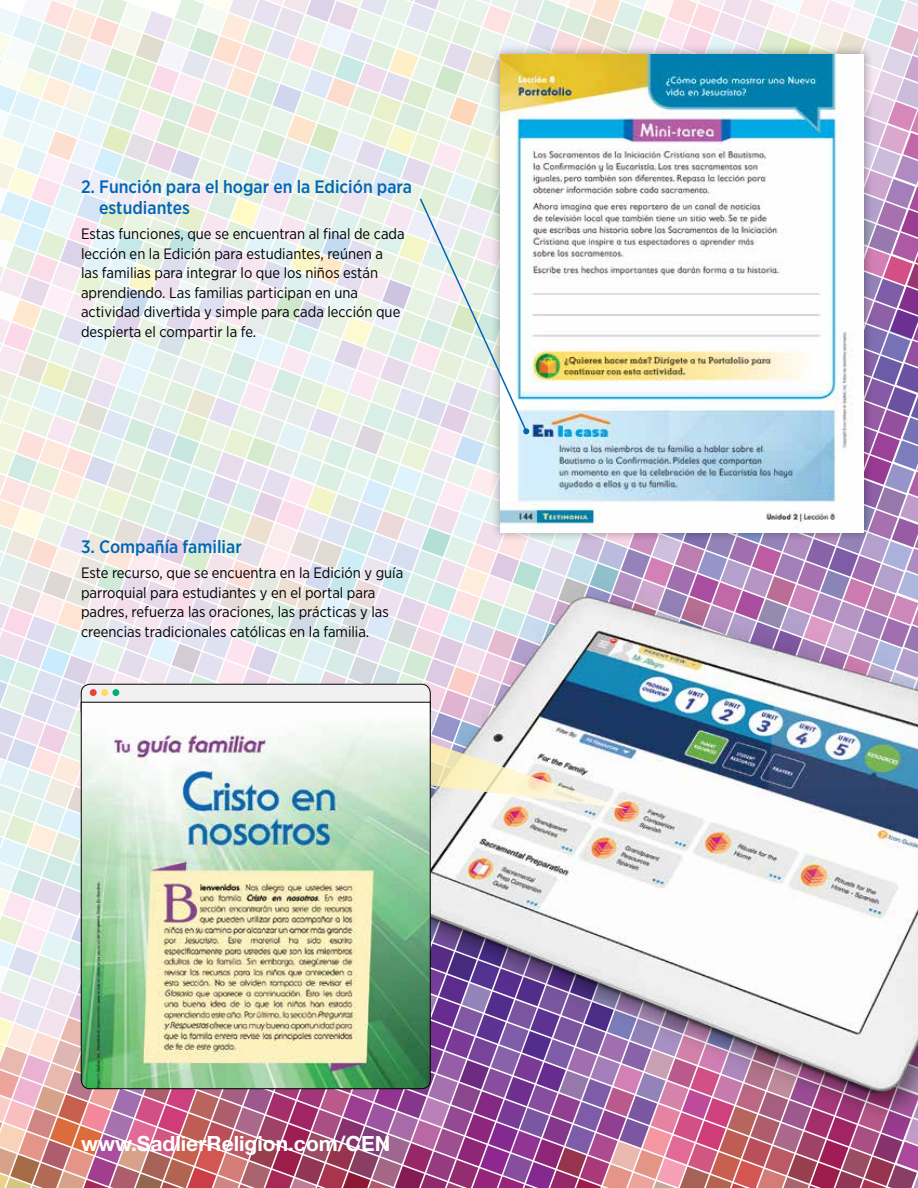
<style>
.page{position:relative;width:918px;height:1188px;background:#fff}
.page>*{position:absolute;margin:0;border:0;box-sizing:border-box;transform-origin:0 0}
.t1{font:700 21px "Helvetica Neue LT Std";color:#fff}
.t2{font:500 18px/21px "Gotham Narrow";color:#0066b3}
.t3{font:15px/19.5px "Gotham Narrow";color:#000}
</style>
<div class="page">
<img style="left:0;top:0;width:918px;height:1188px">
<p class="t2" style="left:99px;top:176px;width:314px;text-indent:-18px">2. Función para el hogar en la Edición para estudiantes</p>
<p class="t3" style="left:81px;top:224px;width:325px">Estas funciones, que se encuentran al final de cada lección en la Edición para estudiantes, reúnen a<br>las familias para integrar lo que los niños están aprendiendo. Las familias participan en una actividad divertida y simple para cada lección que despierta el compartir la fe.</p>
<p class="t2" style="left:81px;top:536px;width:162px">3. Compañía familiar</p>
<p class="t3" style="left:81px;top:563px;width:324px">Este recurso, que se encuentra en la Edición y guía parroquial para estudiantes y en el portal para padres, refuerza las oraciones, las prácticas y las creencias tradicionales católicas en la familia.</p>
<h1 class="t1" style="left:81px;top:1130px;width:311px">www.SadlierReligion.com/CEN</h1>
</div>
